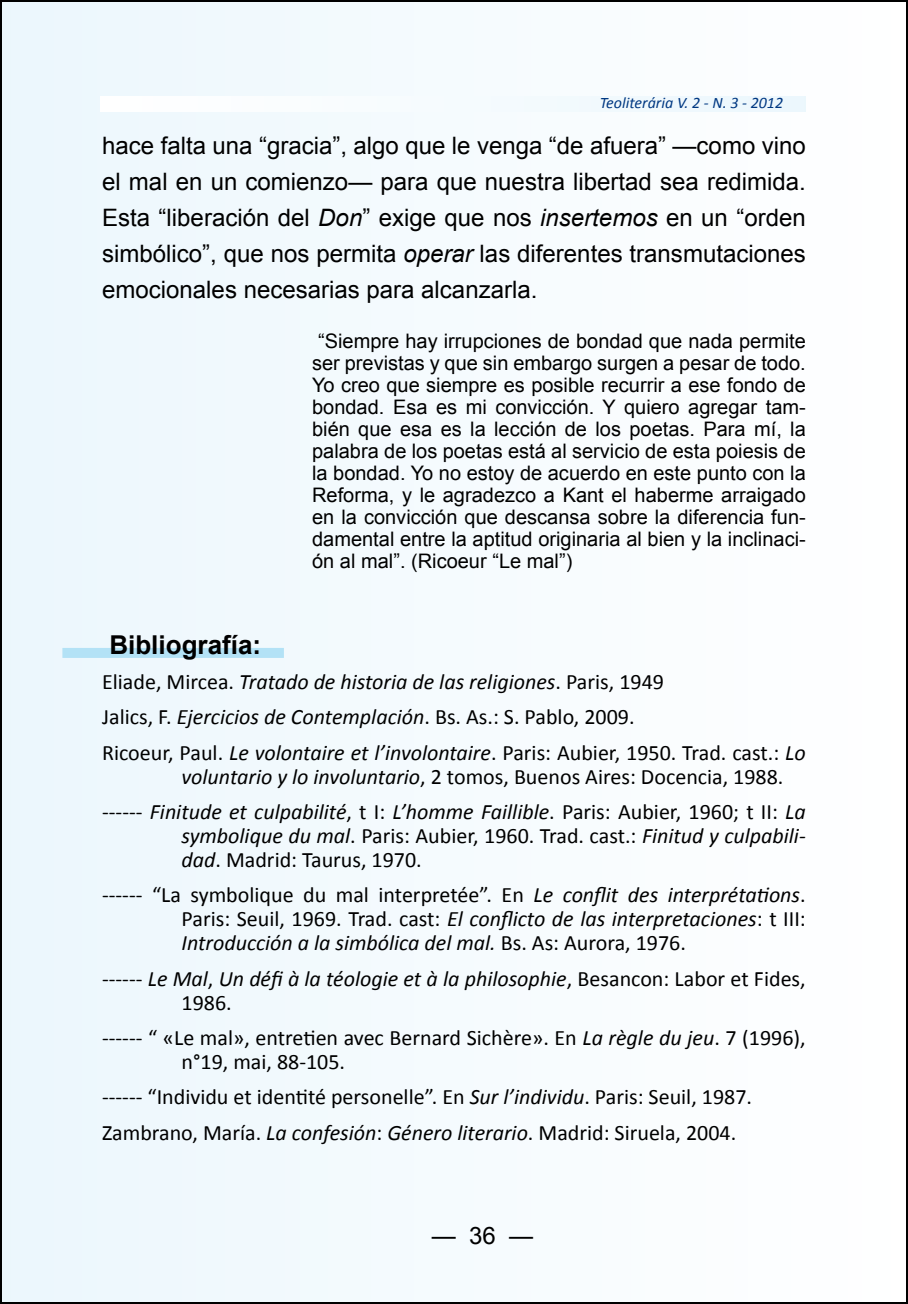
<style>
.page{position:relative;width:908px;height:1304px;background:#fff}
.page>*{position:absolute;margin:0;border:0;box-sizing:border-box;transform-origin:0 0}
.t1{font:700 26px "Arial";color:#000}
.t2{font:24px/36px "Arial";color:#000;text-align:justify}
.t3{font:22px/35.4px "Calibri";color:#000}
.t4{font:italic 22px/24px "Calibri";color:#000}
.t5{font:20px/22px "Arial";color:#000;text-align:justify}
.t6{font:italic 16px "Calibri";color:#003882}
.s1{font-style:italic}
.s2{font-style:normal}
</style>
<div class="page">
<div style="left:1px;top:1px;width:905px;height:1302px;background:#f5fbfe"></div>
<div style="left:62px;top:648px;width:222px;height:10px;background:#b3e2f6"></div>
<p class="t6" style="left:599px;top:93px;width:185px">Teoliterária V. 2 - N. 3 - 2012</p>
<p class="t2" style="left:102px;top:127px;width:705px">hace falta una “gracia”, algo que le venga “de afuera” —como vino el mal en un comienzo— para que nuestra libertad sea redimida.<br>Esta “liberación del <span class="s1">Don</span>” exige que nos <span class="s1">insertemos</span> en un “orden simbólico”, que nos permita <span class="s1">operar</span> las diferentes transmutaciones emocionales necesarias para alcanzarla.</p>
<p class="t5" style="left:312px;top:330px;width:495px;text-indent:6px">“Siempre hay irrupciones de bondad que nada permite ser previstas y que sin embargo surgen a pesar de todo.<br>Yo creo que siempre es posible recurrir a ese fondo de bondad. Esa es mi convicción. Y quiero agregar tam&shy;bién que esa es la lección de los poetas. Para mí, la palabra de los poetas está al servicio de esta poiesis de la bondad. Yo no estoy de acuerdo en este punto con la Reforma, y le agradezco a Kant el haberme arraigado en la convicción que descansa sobre la diferencia fun&shy;damental entre la aptitud originaria al bien y la inclinaci&shy;ón al mal”. (Ricoeur “Le mal”)</p>
<p class="t1" style="left:109px;top:627px;width:153px">Bibliografía:</p>
<p class="t3" style="left:102px;top:663px;width:704px">Eliade, Mircea. <span class="s1">Tratado de historia de las religiones</span>. Paris, 1949<br>Jalics, F. <span class="s1">Ejercicios de Contemplación</span>. Bs. As.: S. Pablo, 2009.<br>Ricoeur, Paul. <span class="s1">Le volontaire et l’involontaire</span>. Paris: Aubier, 1950. Trad. cast.: <span class="s1">Lo</span></p>
<p class="t3" style="left:102px;top:758px;width:704px;text-indent:79px"><span class="s1">voluntario y lo involuntario</span>, 2 tomos, Buenos Aires: Docencia, 1988. ------ <span class="s1">Finitude et culpabilité</span>, t I: <span class="s1">L’homme Faillible</span>. Paris: Aubier, 1960; t II: <span class="s1">La</span></p>
<p class="t3" style="left:181px;top:823px;width:625px;line-height:24px"><span class="s1">symbolique du mal</span>. Paris: Aubier, 1960. Trad. cast.: <span class="s1">Finitud y culpabili&shy;dad</span>. Madrid: Taurus, 1970.</p>
<p class="t3" style="left:181px;top:882px;width:625px;line-height:24px;text-align:justify;text-indent:-79px">------ “La symbolique du mal interpretée”. En <span class="s1">Le conflit des interprétations</span>.<br>Paris: Seuil, 1969. Trad. cast: <span class="s1">El conflicto de las interpretaciones</span>: t III:<br><span class="s1">Introducción a la simbólica del mal.</span> Bs. As: Aurora, 1976.</p>
<p class="t4" style="left:181px;top:965px;width:625px;text-indent:-79px"><span class="s2">------</span> Le Mal<span class="s2">,</span> Un défi à la téologie et à la philosophie<span class="s2">, Besancon: Labor et Fides,<br>1986.</span></p>
<p class="t3" style="left:181px;top:1025px;width:625px;line-height:24px;text-indent:-79px">------ “ «Le mal», entretien avec Bernard Sichère». En <span class="s1">La règle du jeu</span>. 7 (1996), n°19, mai, 88-105.</p>
<p class="t3" style="left:102px;top:1078px;width:651px">------ “Individu et identité personelle”. En <span class="s1">Sur l’individu</span>. Paris: Seuil, 1987.<br>Zambrano, María. <span class="s1">La confesión</span>: <span class="s1">Género literario</span>. Madrid: Siruela, 2004.</p>
<p class="t2" style="left:431px;top:1217px;width:103px">— 36 —</p>
</div>
